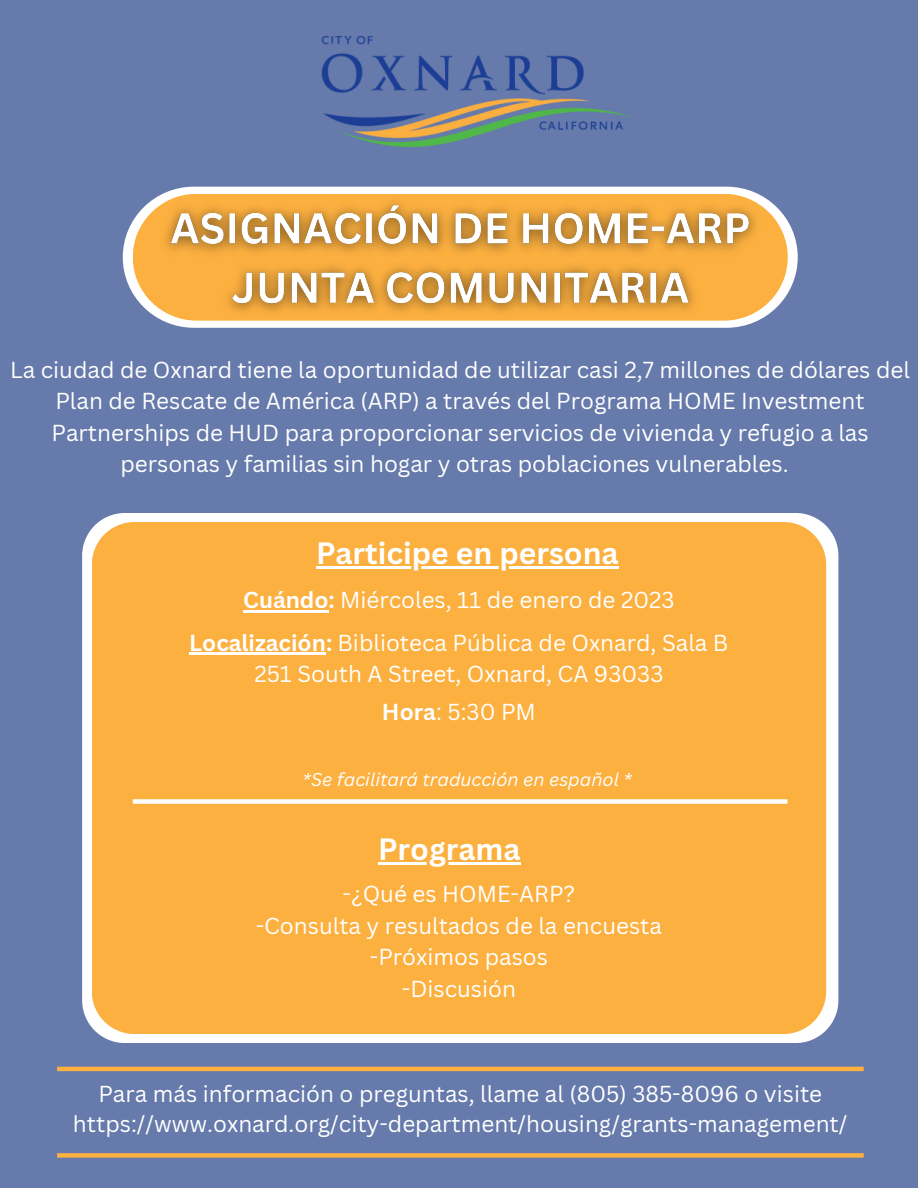
<style>
.page{position:relative;width:918px;height:1188px;background:#667aab}
.page>*{position:absolute;margin:0;border:0;box-sizing:border-box;transform-origin:0 0}
.t1{font:700 30px "Canva Sans";color:#fff}
.t2{font:22.5px/31.5px "Canva Sans";color:#fff;text-align:center}
.t3{font:italic 18px "Canva Sans";color:#fff}
.s1{font-weight:700}
</style>
<div class="page">
<svg style="left:123px;top:221px;width:675px;height:73px"></svg>
<svg style="left:133px;top:200px;width:655px;height:114px;fill:#fcb040"></svg>
<svg style="left:82px;top:513px;width:756px;height:529px;background:#f5f5f7"></svg>
<div style="left:92px;top:522px;width:734px;height:512px;background:#fcb040"></div>
<hr style="left:57px;top:1067px;width:807px;height:4px;background:#fcb040">
<div style="left:57px;top:1153px;width:807px;height:5px;background:#fcb040"></div>
<img style="left:321px;top:36px;width:311px;height:111px">
<img style="left:152px;top:186px;width:617px;height:142px">
<hr style="left:316px;top:566px;width:303px;height:2px;background:#fff">
<hr style="left:243px;top:610px;width:86px;height:2px;background:#fff">
<hr style="left:189px;top:653px;width:137px;height:2px;background:#fff">
<hr style="left:378px;top:863px;width:143px;height:2px;background:#fff">
<div style="left:133px;top:799px;width:655px;height:5px;background:#fff"></div>
<p class="t2" style="left:10px;top:353px;width:901px">La ciudad de Oxnard tiene la oportunidad de utilizar casi 2,7 millones de dólares del Plan de Rescate de América (ARP) a través del Programa HOME Investment Partnerships de HUD para proporcionar servicios de vivienda y refugio a las personas y familias sin hogar y otras poblaciones vulnerables.</p>
<h1 class="t1" style="left:316px;top:532px;width:304px">Participe en persona</h1>
<p class="t2" style="left:189px;top:578px;width:541px;line-height:42.8px"><span class="s1">Cuándo:</span> Miércoles, 11 de enero de 2023<br><span class="s1">Localización:</span> Biblioteca Pública de Oxnard, Sala B</p>
<p class="t2" style="left:254px;top:654px;width:411px;line-height:38.2px">251 South A Street, Oxnard, CA 93033<br><span class="s1">Hora</span>: 5:30 PM</p>
<p class="t3" style="left:303px;top:767px;width:331px">*Se facilitará traducción en español *</p>
<h1 class="t1" style="left:378px;top:828px;width:144px">Programa</h1>
<p class="t2" style="left:256px;top:878px;width:408px">-¿Qué es HOME-ARP?<br>-Consulta y resultados de la encuesta -Próximos pasos<br>-Discusión</p>
<p class="t2" style="left:73px;top:1078px;width:776px;line-height:30.3px">Para más información o preguntas, llame al (805) 385-8096 o visite https://www.oxnard.org/city-department/housing/grants-management/</p>
</div>
